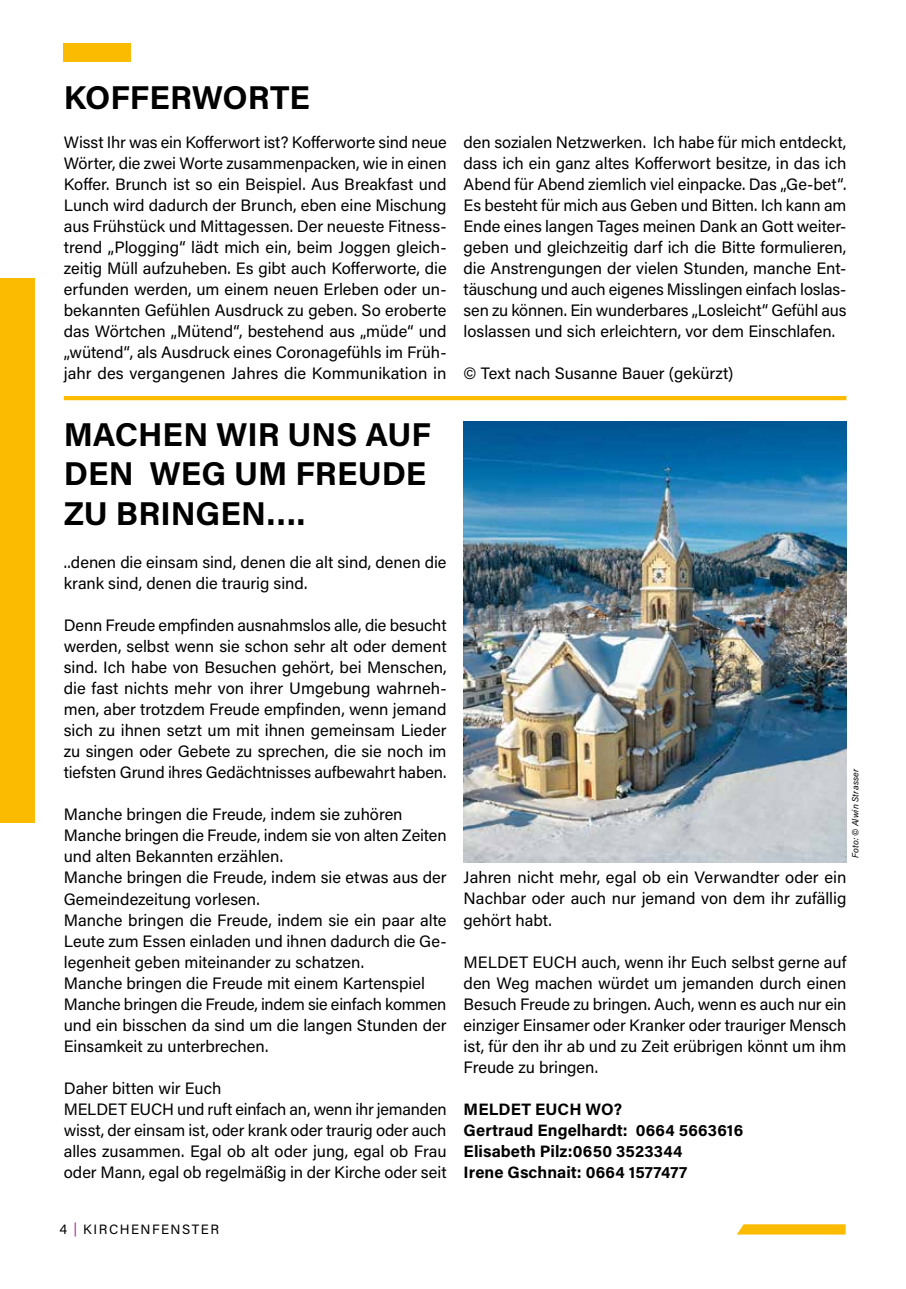
<style>
.page{position:relative;width:906px;height:1289px;background:#fff}
.page>*{position:absolute;margin:0;border:0;box-sizing:border-box;transform-origin:0 0}
.t1{font:700 33px/39.6px "Acumin Pro";color:#000}
.t2{font:16.5px/21px "Acumin Pro";letter-spacing:-.005em;color:#000;text-align:justify}
.t3{font:700 16.5px/21px "Acumin Pro";letter-spacing:.005em;color:#000}
.t4{font:13.5px "Acumin Pro";letter-spacing:.11em;color:#000}
.t5{font:italic 9px "Acumin Pro";letter-spacing:.025em;color:#000}
.s1{color:#a32f89}
</style>
<div class="page">
<div style="left:64px;top:44px;width:67px;height:18px;background:#fbbb00"></div>
<div style="left:0;top:278px;width:35px;height:544px;background:#fbbb00"></div>
<svg style="left:737px;top:1224px;width:108px;height:10px"></svg>
<hr style="left:64px;top:396px;width:782px;height:4px;background:#fbbb00">
<img style="left:463px;top:421px;width:383px;height:441px">
<h1 class="t1" style="left:64px;top:77px;width:247px">KOFFERWORTE</h1>
<p class="t2" style="left:64px;top:131px;width:384px">Wisst I hr was ein Kofferwort ist? Kofferworte sind neue Wörter, die zwei Worte zusammenpacken, wie in einen Koffer. Brunch ist so ein Beispiel. Aus Breakfast und Lunch wird dadurch der Brunch, eben eine Mischung aus Frühstück und Mittagessen. Der neueste Fitness&shy;trend „Plogging“ lädt mich ein, beim Joggen gleich&shy;zeitig Müll aufzuheben. Es gibt auch Kofferworte, die erfunden werden, um einem neuen Erleben oder un&shy;bekannten Gefühlen Ausdruck zu geben. So eroberte das Wörtchen „Mütend“, bestehend aus „müde“ und „wütend“, als Ausdruck eines Coronagefühls im Früh&shy;jahr des vergangenen Jahres die Kommunikation in</p>
<p class="t2" style="left:463px;top:131px;width:384px">den sozialen Netzwerken. Ich habe für mich entdeckt, dass ich ein ganz altes Kofferwort besitze, in das ich Abend für Abend ziemlich viel einpacke. Das „Ge-bet“.<br>Es besteht für mich aus Geben und Bitten. Ich kann am Ende eines langen Tages meinen Dank an Gott weiter&shy;geben und gleichzeitig darf ich die Bitte formulieren, die Anstrengungen der vielen Stunden, manche Ent&shy;täuschung und auch eigenes Misslingen einfach loslas&shy;sen zu können. Ein wunderbares „Losleicht“ Gefühl aus loslassen und sich erleichtern, vor dem Einschlafen.</p>
<p class="t2" style="left:463px;top:362px;width:271px">© Text nach Susanne Bauer (gekürzt)</p>
<h1 class="t1" style="left:64px;top:413px;width:368px">MACHEN WIR UNS AUF<br>DEN WEG UM FREUDE<br>ZU BRINGEN….</h1>
<p class="t2" style="left:64px;top:551px;width:384px">..denen die einsam sind, denen die alt sind, denen die krank sind, denen die traurig sind.</p>
<p class="t2" style="left:64px;top:614px;width:384px">Denn Freude empfinden ausnahmslos alle, die besucht werden, selbst wenn sie schon sehr alt oder dement sind. Ich habe von Besuchen gehört, bei Menschen, die fast nichts mehr von ihrer Umgebung wahrneh&shy;men, aber trotzdem Freude empfinden, wenn jemand sich zu ihnen setzt um mit ihnen gemeinsam Lieder zu singen oder Gebete zu sprechen, die sie noch im tiefsten Grund ihres Gedächtnisses aufbewahrt haben.</p>
<p class="t2" style="left:64px;top:803px;width:384px;text-align:left">Manche bringen die Freude, indem sie zuhören Manche bringen die Freude, indem sie von alten Zeiten und alten Bekannten erzählen.<br>Manche bringen die Freude, indem sie etwas aus der Gemeindezeitung vorlesen.<br>Manche bringen die Freude, indem sie ein paar alte Leute zum Essen einladen und ihnen dadurch die Ge&shy;legenheit geben miteinander zu schatzen.<br>Manche bringen die Freude mit einem Kartenspiel Manche bringen die Freude, indem sie einfach kommen und ein bisschen da sind um die langen Stunden der Einsamkeit zu unterbrechen.</p>
<p class="t2" style="left:64px;top:1076px;width:384px;text-align:left">Daher bitten wir Euch<br>MELDET EUCH und ruft einfach an, wenn ihr jemanden wisst, der einsam ist, oder krank oder traurig oder auch alles zusammen. Egal ob alt oder jung, egal ob Frau oder Mann, egal ob regelmäßig in der Kirche oder seit</p>
<p class="t4" style="left:60px;top:1220px;width:151px">4 <span class="s1">|</span> Kirchenfenster</p>
<p class="t5" style="left:849px;top:858px;width:91px;rotate:-90deg">Foto: © Alwin Strasser</p>
<p class="t2" style="left:463px;top:866px;width:384px">Jahren nicht mehr, egal ob ein Verwandter oder ein Nachbar oder auch nur jemand von dem ihr zufällig gehört habt.</p>
<p class="t2" style="left:463px;top:950px;width:384px">MELDET EUCH auch, wenn ihr Euch selbst gerne auf den Weg machen würdet um jemanden durch einen Besuch Freude zu bringen. Auch, wenn es auch nur ein einziger Einsamer oder Kranker oder trauriger Mensch ist, für den ihr ab und zu Zeit erübrigen könnt um ihm Freude zu bringen.</p>
<p class="t3" style="left:463px;top:1097px;width:281px">MELDET EUCH WO?<br>Gertraud Engelhardt: 0664 5663616<br>Elisabeth Pilz:0650 3523344<br>Irene Gschnait: 0664 1577477</p>
</div>
